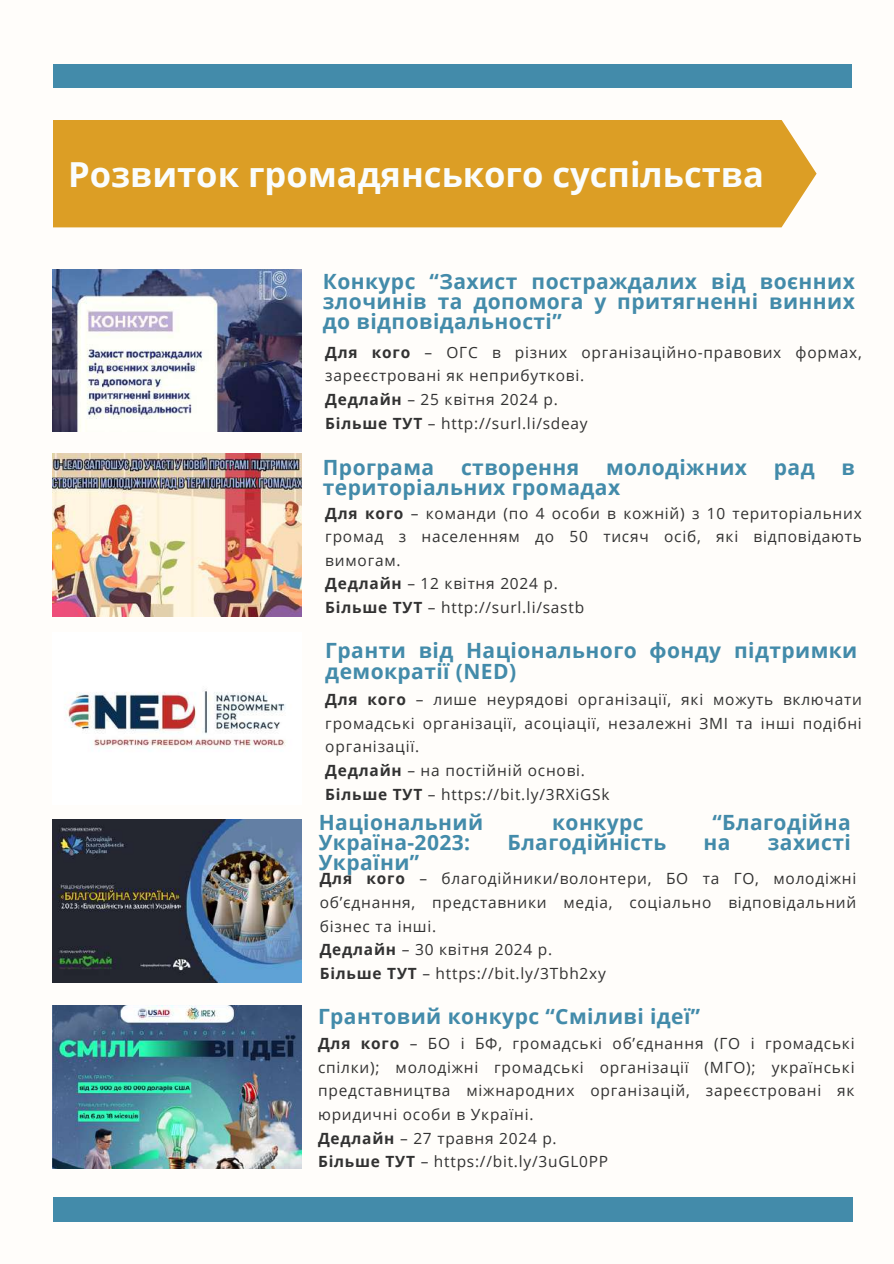
<style>
.page{position:relative;width:894px;height:1264px;background:#fff}
.page>*{position:absolute;margin:0;border:0;box-sizing:border-box;transform-origin:0 0}
.t1{font:700 34.5px "Open Sans";color:#fafdfd}
.t2{font:700 21px/20.2px "Open Sans";letter-spacing:.02em;color:#438baa;text-align:justify}
.t3{font:15.45px/23.7px "Open Sans";letter-spacing:.05em;color:#323232}
.s1{font-weight:700}
</style>
<div class="page">
<div style="left:0;top:0;width:893px;height:1263px;background:#fffdfa"></div>
<img style="left:53px;top:270px;width:248px;height:162px">
<img style="left:53px;top:819px;width:248px;height:163px">
<div style="left:53px;top:64px;width:797px;height:24px;background:#438baa"></div>
<div style="left:53px;top:1197px;width:799px;height:24px;background:#438baa"></div>
<div style="left:53px;top:120px;width:763px;height:107px;background:#dc9e25"></div>
<img style="left:53px;top:453px;width:248px;height:164px">
<img style="left:53px;top:1005px;width:248px;height:163px">
<img style="left:65px;top:689px;width:221px;height:60px">
<h1 class="t1" style="left:68px;top:150px;width:697px">Розвиток громадянського суспільства</h1>
<h2 class="t2" style="left:323px;top:270px;width:533px">Конкурс “Захист постраждалих від воєнних злочинів та допомога у притягненні винних до відповідальності”</h2>
<p class="t3" style="left:325px;top:340px;width:538px"><span class="s1">Для кого</span> – ОГС в різних організаційно-правових формах, зареєстровані як неприбуткові.<br><span class="s1">Дедлайн</span> – 25 квітня 2024 р.<br><span class="s1">Більше ТУТ</span> – http://surl.li/sdeay</p>
<h2 class="t2" style="left:323px;top:456px;width:113px">Програма</h2>
<h2 class="t2" style="left:461px;top:456px;width:120px">створення</h2>
<h2 class="t2" style="left:606px;top:456px;width:142px">молодіжних</h2>
<h2 class="t2" style="left:773px;top:456px;width:42px">рад</h2>
<h2 class="t2" style="left:841px;top:456px;width:15px">в</h2>
<h2 class="t2" style="left:323px;top:477px;width:299px">територіальних громадах</h2>
<p class="t3" style="left:325px;top:500px;width:538px"><span class="s1">Для кого</span> – команди (по 4 особи в кожній) з 10 територіальних громад з населенням до 50 тисяч осіб, які відповідають вимогам.<br><span class="s1">Дедлайн</span> – 12 квітня 2024 р.<br><span class="s1">Більше ТУТ</span> – http://surl.li/sastb</p>
<h2 class="t2" style="left:325px;top:640px;width:533px">Гранти від Національного фонду підтримки демократії (NED)</h2>
<p class="t3" style="left:325px;top:687px;width:538px"><span class="s1">Для кого</span> – лише неурядові організації, які можуть включати громадські організації, асоціації, незалежні ЗМІ та інші подібні організації.<br><span class="s1">Дедлайн</span> – на постійній основі.<br><span class="s1">Більше ТУТ</span> – https://bit.ly/3RXiGSk</p>
<h2 class="t2" style="left:319px;top:811px;width:166px">Національний</h2>
<h2 class="t2" style="left:552px;top:811px;width:93px">конкурс</h2>
<h2 class="t2" style="left:712px;top:811px;width:140px">“Благодійна</h2>
<h2 class="t2" style="left:319px;top:831px;width:153px">Україна-2023:</h2>
<h2 class="t2" style="left:507px;top:831px;width:160px">Благодійність</h2>
<h2 class="t2" style="left:703px;top:831px;width:28px">на</h2>
<h2 class="t2" style="left:767px;top:831px;width:84px">захисті</h2>
<h2 class="t2" style="left:319px;top:851px;width:102px">України”</h2>
<p class="t3" style="left:319px;top:866px;width:538px"><span class="s1">Для кого</span> – благодійники/волонтери, БО та ГО, молодіжні об’єднання, представники медіа, соціально відповідальний бізнес та інші.<br><span class="s1">Дедлайн</span> – 30 квітня 2024 р.<br><span class="s1">Більше ТУТ</span> – https://bit.ly/3Tbh2xy</p>
<h2 class="t2" style="left:318px;top:1005px;width:383px">Грантовий конкурс “Сміливі ідеї”</h2>
<p class="t3" style="left:318px;top:1031px;width:538px"><span class="s1">Для кого</span> – БО і БФ, громадські об’єднання (ГО і громадські спілки); молодіжні громадські організації (МГО); українські представництва міжнародних організацій, зареєстровані як юридичні особи в Україні.<br><span class="s1">Дедлайн</span> – 27 травня 2024 р.<br><span class="s1">Більше ТУТ</span> – https://bit.ly/3uGL0PP</p>
</div>
